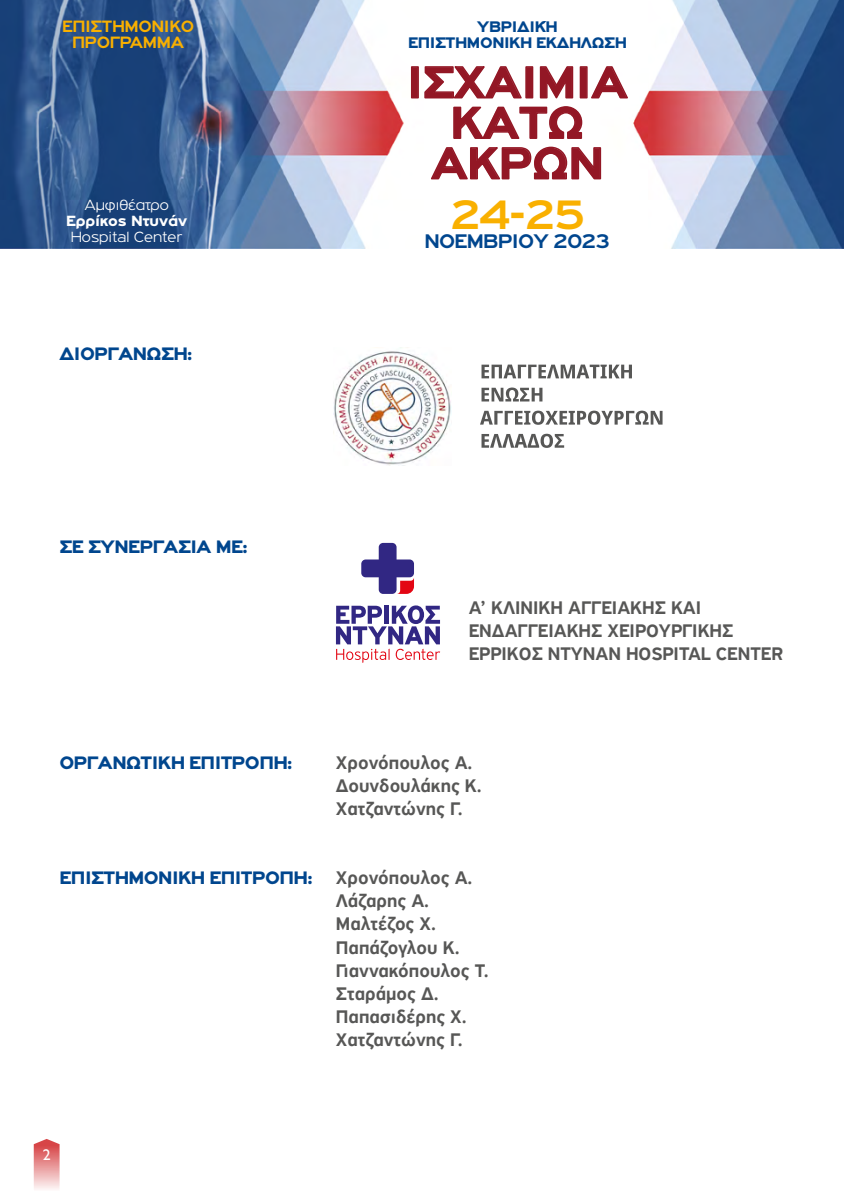
<style>
.page{position:relative;width:844px;height:1191px;background:#fff}
.page>*{position:absolute;margin:0;border:0;box-sizing:border-box;transform-origin:0 0}
.t1{font:700 47.43px/40.4px "PF Highway Gothic Ext";color:#931725;text-align:center}
.t2{font:700 43.75px "PF Highway Gothic Ext";color:#f9b000}
.t3{font:700 21px "PF Highway Gothic Ext";letter-spacing:-.03em;color:#00468e}
.t4{font:500 19.25px/23.1px "PF Highway Sans Pro";color:#575756}
.t5{font:900 19.25px "PF Highway Gothic Ext";letter-spacing:-.025em;color:#00468e}
.t6{font:700 17.5px/15.8px "PF Highway Gothic Ext";letter-spacing:-.02em;color:#f9b000;text-align:center}
.t7{font:900 16.28px/16.3px "PF Highway Gothic Ext";letter-spacing:-.02em;color:#00468e;text-align:center}
.t8{font:300 15.75px "PF Highway Gothic Ext";color:#fff}
.t9{font:900 15.75px "PF Highway Gothic Ext";color:#fff}
.t10{font:15.75px "Gill Sans Hel TF";color:#fff}
</style>
<div class="page">
<img style="left:0;top:0;width:843px;height:248px">
<svg style="left:34px;top:1139px;width:26px;height:50px"></svg>
<div style="left:411px;top:66px;width:8px;height:32px;border:1px solid #931725"></div>
<div style="left:579px;top:66px;width:8px;height:32px;border:1px solid #931725"></div>
<svg style="left:589px;top:65px;width:40px;height:35px"></svg>
<svg style="left:423px;top:65px;width:160px;height:75px"></svg>
<svg style="left:429px;top:146px;width:172px;height:35px"></svg>
<svg style="left:361px;top:543px;width:53px;height:51px"></svg>
<svg style="left:336px;top:605px;width:104px;height:58px"></svg>
<img style="left:334px;top:347px;width:117px;height:118px">
<svg style="left:481px;top:364px;width:150px;height:14px"></svg>
<svg style="left:481px;top:387px;width:61px;height:14px"></svg>
<svg style="left:480px;top:410px;width:182px;height:15px"></svg>
<svg style="left:481px;top:434px;width:83px;height:14px"></svg>
<p class="t6" style="left:62px;top:19px;width:132px">ΕΠΙΣΤΗΜΟΝΙΚΌ<br>ΠΡΌΓΡΑΜΜΑ</p>
<p class="t8" style="left:84px;top:197px;width:86px">Αμφιθέατρο</p>
<p class="t9" style="left:66px;top:212px;width:122px">Ερρίκος Ντυνάν</p>
<p class="t8" style="left:71px;top:228px;width:113px">Hospital Center</p>
<p class="t5" style="left:60px;top:343px;width:134px">ΔΙΟΡΓΆΝΩΣΗ:</p>
<p class="t7" style="left:408px;top:18px;width:220px">ΥΒΡΙΔΙΚΉ<br>ΕΠΙΣΤΗΜΟΝΙΚΗ ΕΚΔΗΛΩΣΗ</p>
<h1 class="t1" style="left:407px;top:62px;width:222px">ΙΣΧΑΙΜΊΑ<br>ΚΆΤΩ<br>ΆΚΡΩΝ</h1>
<h2 class="t2" style="left:450px;top:191px;width:136px">24-25</h2>
<p class="t3" style="left:424px;top:230px;width:187px">NOEMBΡIOY 2023</p>
<p class="t5" style="left:60px;top:536px;width:190px">ΣΕ ΣΥΝΕΡΓΑΣΙΑ ME:</p>
<p class="t4" style="left:468px;top:596px;width:316px">A’ ΚΛΙΝΙΚΗ ΑΓΓΕΙΑΚΗΣ ΚΑΙ<br>ΕΝΔΑΓΓΕΙΑΚΗΣ ΧΕΙΡΟΥΡΓΙΚΗΣ<br>ΕΡΡΙΚΟΣ ΝΤΥΝΑΝ HOSPITAL CENTER</p>
<p class="t5" style="left:60px;top:751px;width:234px">ΟΡΓΑΝΩΤΙΚΗ ΕΠΙΤΡΟΠΗ:</p>
<p class="t5" style="left:60px;top:867px;width:254px">ΕΠΙΣΤΗΜΟΝΙΚΗ ΕΠΙΤΡΟΠΗ:</p>
<p class="t4" style="left:336px;top:751px;width:147px">Χρονόπουλος Α.<br>Δουνδουλάκης Κ.<br>Χατζαντώνης Γ.</p>
<p class="t4" style="left:336px;top:866px;width:154px">Χρονόπουλος Α.<br>Λάζαρης Α.<br>Μαλτέζος Χ.<br>Παπάζογλου Κ.<br>Γιαννακόπουλος Τ.<br>Σταράμος Δ.<br>Παπασιδέρης Χ.<br>Χατζαντώνης Γ.</p>
<p class="t10" style="left:43px;top:1146px;width:9px">2</p>
</div>
